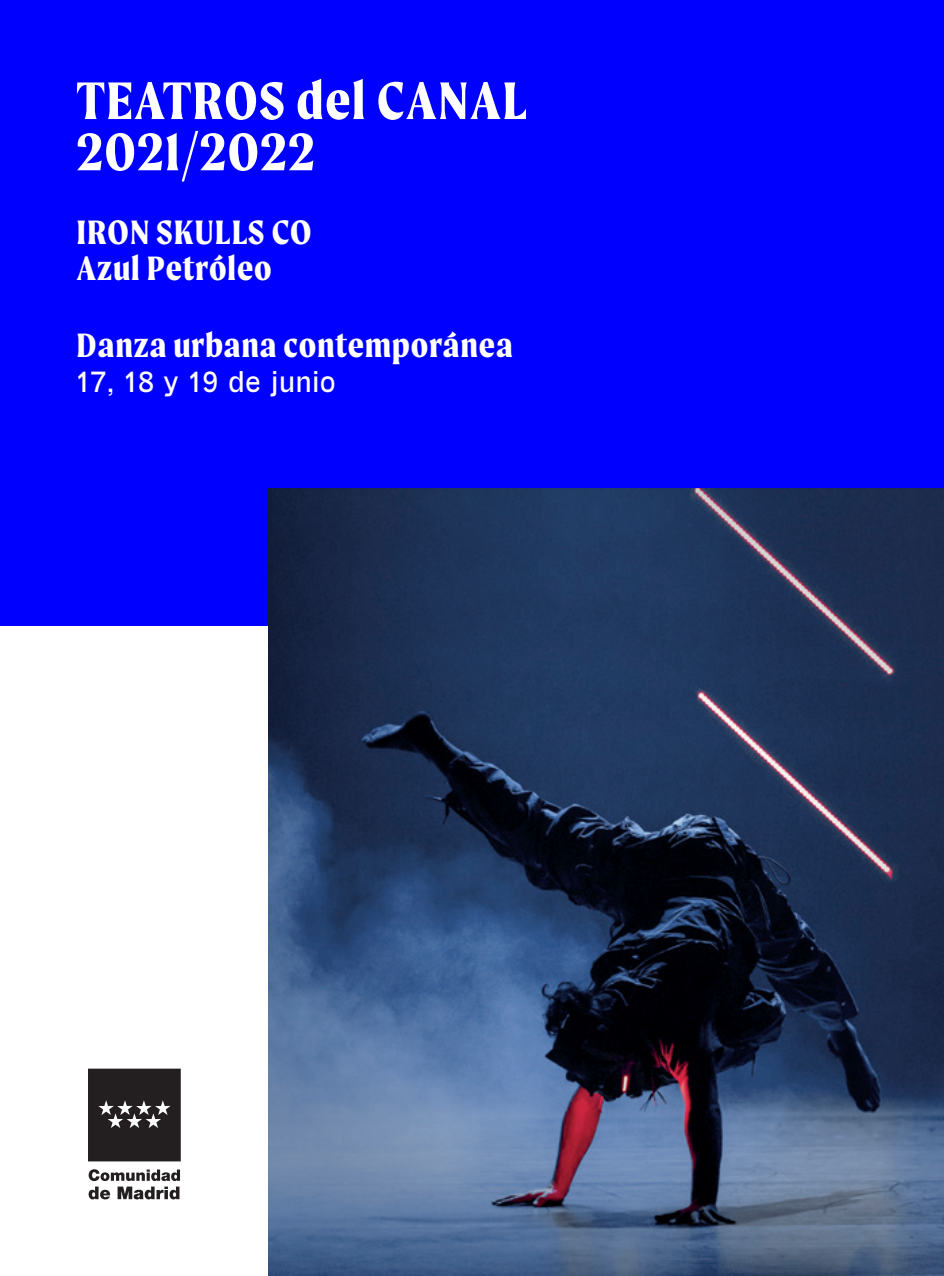
<style>
.page{position:relative;width:944px;height:1276px;background:#fff}
.page>*{position:absolute;margin:0;border:0;box-sizing:border-box;transform-origin:0 0}
.t1{font:700 56.25px "Moret";letter-spacing:.025em;color:#fff}
.t2{font:700 36px "Moret";letter-spacing:.025em;color:#fff}
.t3{font:29.25px "A Gothic";letter-spacing:.025em;color:#fff}
</style>
<div class="page">
<div style="left:0;top:0;width:944px;height:626px;background:#00f"></div>
<svg style="left:88px;top:1068px;width:93px;height:93px;background:#322e2f"></svg>
<svg style="left:89px;top:1169px;width:91px;height:30px"></svg>
<img style="left:269px;top:488px;width:675px;height:788px">
<p class="t1" style="left:77px;top:68px;width:452px">TEATROS del CANAL</p>
<p class="t1" style="left:77px;top:119px;width:240px">2021/2022</p>
<p class="t2" style="left:77px;top:211px;width:237px">IRON SKULLS CO</p>
<p class="t2" style="left:77px;top:247px;width:197px">Azul Petróleo</p>
<p class="t2" style="left:77px;top:324px;width:438px">Danza urbana contemporánea</p>
<p class="t3" style="left:77px;top:361px;width:260px">17, 18 y 19 de junio</p>
</div>
